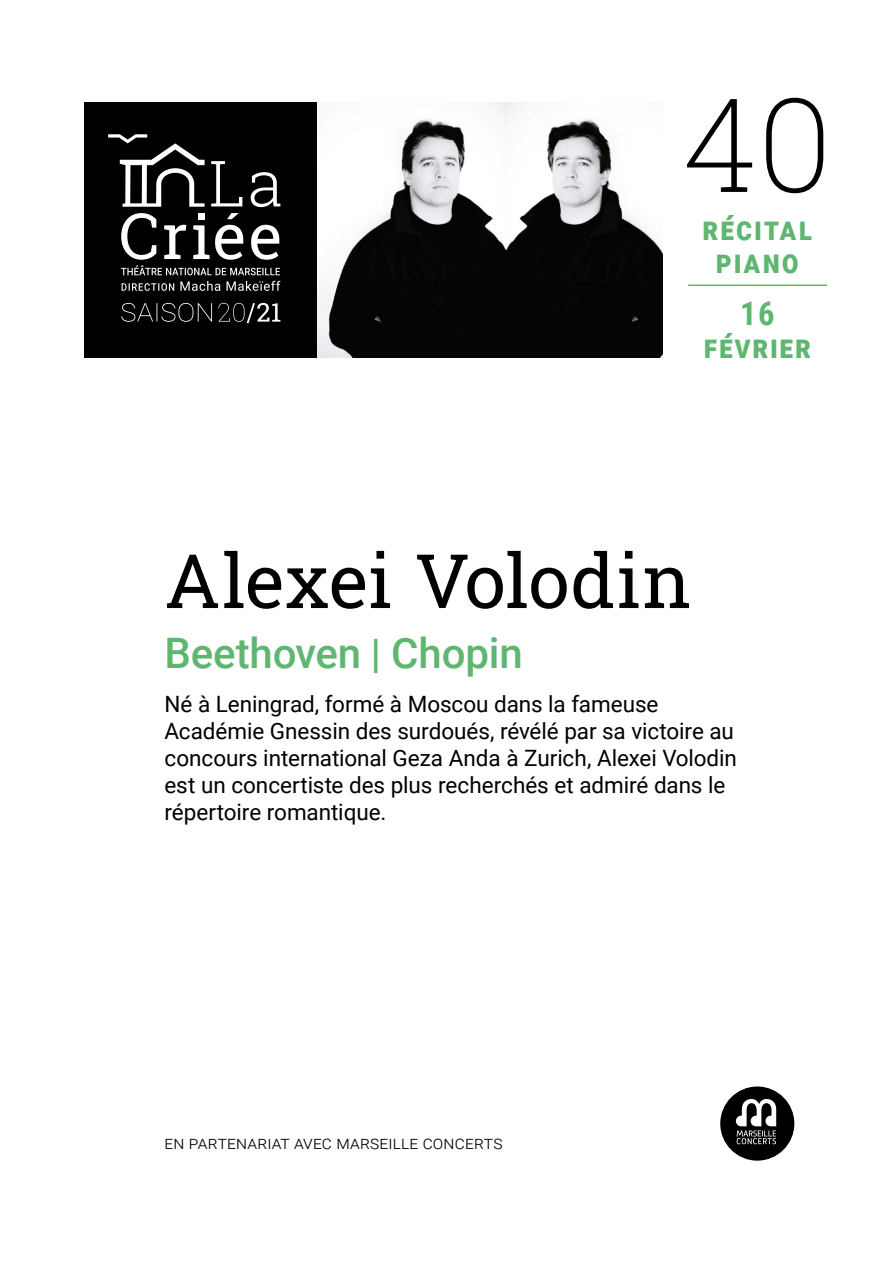
<style>
.page{position:relative;width:893px;height:1263px;background:#fff}
.page>*{position:absolute;margin:0;border:0;box-sizing:border-box;transform-origin:0 0}
.t1{font:200 130.5px "Roboto Slab";color:#000}
.t2{font:75px "Roboto Slab";letter-spacing:.01em;color:#000}
.t3{font:500 42px "Roboto";letter-spacing:-.005em;color:#5fb670}
.t4{font:700 32.7px/32.7px "Roboto Condensed";letter-spacing:.05em;color:#5fb670;text-align:center}
.t5{font:22.5px/27px "Roboto";letter-spacing:-.005em;color:#000}
.t6{font:300 18px "Roboto";letter-spacing:.015em;color:#000}
.s1{font-size:40.5px}
</style>
<div class="page">
<div style="left:84px;top:102px;width:234px;height:255px;background:#000"></div>
<svg style="left:122px;top:281px;width:158px;height:10px"></svg>
<svg style="left:108px;top:134px;width:97px;height:73px"></svg>
<svg style="left:211px;top:161px;width:69px;height:46px"></svg>
<svg style="left:121px;top:213px;width:159px;height:62px"></svg>
<svg style="left:218px;top:303px;width:62px;height:20px"></svg>
<svg style="left:121px;top:303px;width:91px;height:19px"></svg>
<img style="left:318px;top:102px;width:344px;height:255px">
<hr style="left:688px;top:284px;width:139px;height:2px;background:#5fb670">
<svg style="left:720px;top:1086px;width:74px;height:74px"></svg>
<h1 class="t1" style="left:683px;top:55px;width:150px">40</h1>
<h3 class="t4" style="left:703px;top:211px;width:111px">récital piano</h3>
<h3 class="t4" style="left:704px;top:296px;width:108px">16 février</h3>
<h2 class="t2" style="left:164px;top:529px;width:528px">Alexei Volodin</h2>
<h3 class="t3" style="left:164px;top:624px;width:360px">Beethoven <span class="s1">|</span> Chopin</h3>
<p class="t5" style="left:164px;top:690px;width:574px">Né à Leningrad, formé à Moscou dans la fameuse Académie Gnessin des surdoués, révélé par sa victoire au concours international Geza Anda à Zurich, Alexei Volodin est un concertiste des plus recherchés et admiré dans le répertoire romantique.</p>
<p class="t6" style="left:164px;top:1130px;width:340px">en partenariat avec marseille concerts</p>
</div>
